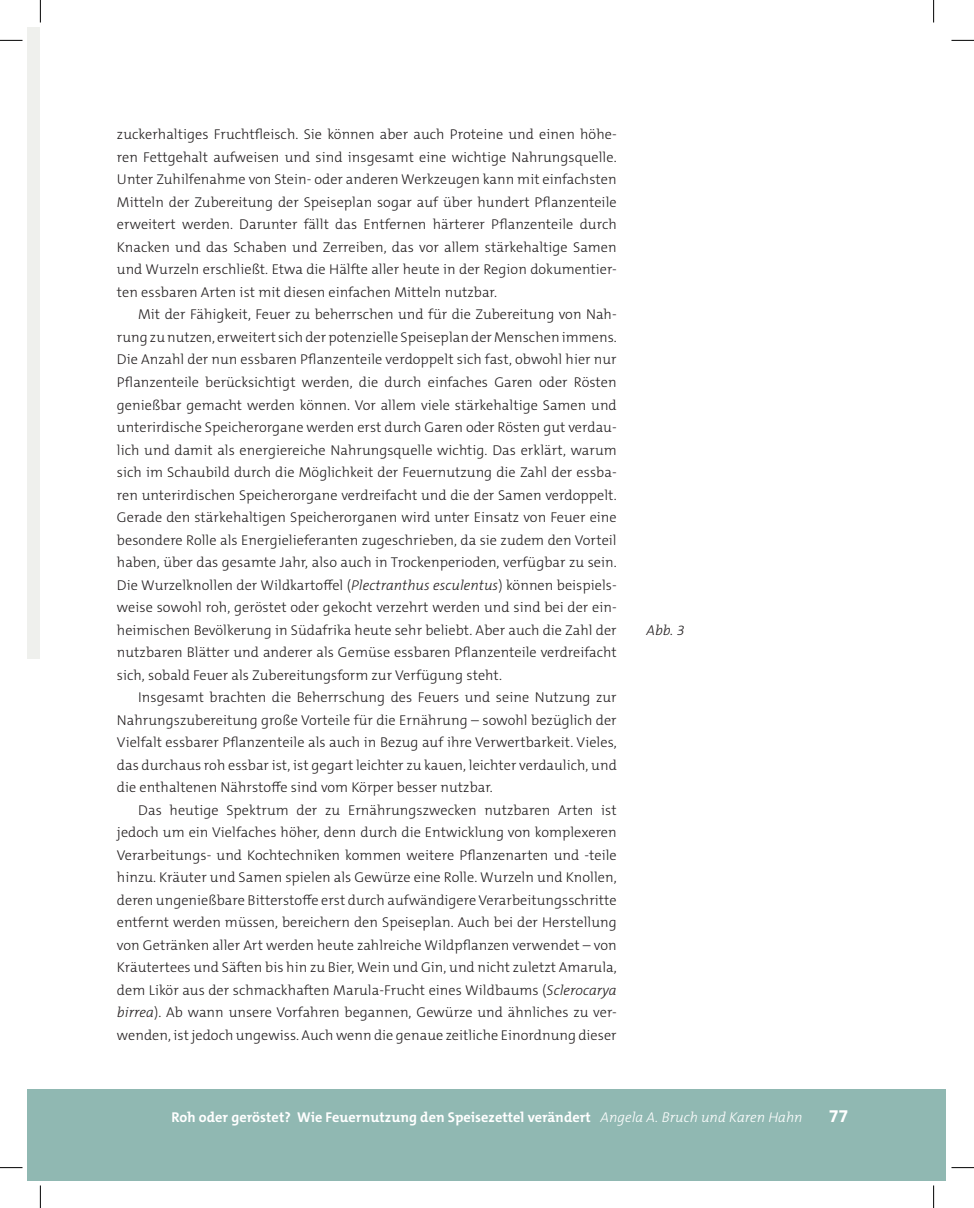
<style>
.page{position:relative;width:974px;height:1208px;background:#fff}
.page>*{position:absolute;margin:0;border:0;box-sizing:border-box;transform-origin:0 0}
.t1{font:700 18px "The Mix C5";color:#fff}
.t2{font:300 14.25px/22.5px "The Mix C5";letter-spacing:.005em;color:#231f20;text-align:justify}
.t3{font:700 14.25px "The Mix C5";letter-spacing:.005em;color:#fff}
.t4{font:italic 300 14.25px "The Mix C5";color:#231f20}
.s1{font-style:italic}
.s2{font-weight:300;font-style:italic}
</style>
<div class="page">
<div style="left:28px;top:1088px;width:918px;height:92px;background:#90b8b2"></div>
<div style="left:28px;top:28px;width:12px;height:631px;background:#eff0ed"></div>
<svg style="left:0;top:40px;width:23px;height:1px"></svg>
<svg style="left:951px;top:40px;width:23px;height:1px"></svg>
<svg style="left:0;top:1167px;width:23px;height:1px"></svg>
<svg style="left:951px;top:1167px;width:23px;height:1px"></svg>
<svg style="left:40px;top:0;width:1px;height:22px"></svg>
<svg style="left:40px;top:1185px;width:1px;height:22px"></svg>
<svg style="left:933px;top:0;width:1px;height:22px"></svg>
<svg style="left:933px;top:1185px;width:1px;height:22px"></svg>
<p class="t2" style="left:117px;top:124px;width:501px">zuckerhaltiges Fruchtfleisch. Sie können aber auch Proteine und einen höhe&shy;ren Fettgehalt aufweisen und sind insgesamt eine wichtige Nahrungsquelle.<br>Unter Zuhilfenahme von Stein- oder anderen Werkzeugen kann mit einfachsten Mitteln der Zubereitung der Speiseplan sogar auf über hundert Pflanzenteile erweitert werden. Darunter fällt das Entfernen härterer Pflanzenteile durch Knacken und das Schaben und Zerreiben, das vor allem stärkehaltige Samen und Wurzeln erschließt. Etwa die Hälfte aller heute in der Region dokumentier&shy;ten essbaren Arten ist mit diesen einfachen Mitteln nutzbar.</p>
<p class="t2" style="left:117px;top:304px;width:501px;text-indent:21px">Mit der Fähigkeit, Feuer zu beherrschen und für die Zubereitung von Nah&shy;rung zu nutzen, erweitert sich der potenzielle Speiseplan der Menschen immens.<br>Die Anzahl der nun essbaren Pflanzenteile verdoppelt sich fast, obwohl hier nur Pflanzenteile berücksichtigt werden, die durch einfaches Garen oder Rösten genießbar gemacht werden können. Vor allem viele stärkehaltige Samen und unterirdische Speicherorgane werden erst durch Garen oder Rösten gut verdau&shy;lich und damit als energiereiche Nahrungsquelle wichtig. Das erklärt, warum sich im Schaubild durch die Möglichkeit der Feuernutzung die Zahl der essba&shy;ren unterirdischen Speicherorgane verdreifacht und die der Samen verdoppelt.<br>Gerade den stärkehaltigen Speicherorganen wird unter Einsatz von Feuer eine besondere Rolle als Energielieferanten zugeschrieben, da sie zudem den Vorteil haben, über das gesamte Jahr, also auch in Trockenperioden, verfügbar zu sein.<br>Die Wurzelknollen der Wildkartoffel (<span class="s1">Plectranthus esculentus</span>) können beispiels&shy;weise sowohl roh, geröstet oder gekocht verzehrt werden und sind bei der ein&shy;heimischen Bevölkerung in Südafrika heute sehr beliebt. Aber auch die Zahl der nutzbaren Blätter und anderer als Gemüse essbaren Pflanzenteile verdreifacht sich, sobald Feuer als Zubereitungsform zur Verfügung steht.</p>
<p class="t2" style="left:117px;top:687px;width:501px;text-indent:21px">Insgesamt brachten die Beherrschung des Feuers und seine Nutzung zur Nahrungszubereitung große Vorteile für die Ernährung – sowohl bezüglich der Vielfalt essbarer Pflanzenteile als auch in Bezug auf ihre Verwertbarkeit. Vieles, das durchaus roh essbar ist, ist gegart leichter zu kauen, leichter verdaulich, und die enthaltenen Nährstoffe sind vom Körper besser nutzbar.</p>
<p class="t2" style="left:117px;top:799px;width:501px;text-indent:21px">Das heutige Spektrum der zu Ernährungszwecken nutzbaren Arten ist jedoch um ein Vielfaches höher, denn durch die Entwicklung von komplexeren Verarbeitungs- und Kochtechniken kommen weitere Pflanzenarten und -teile hinzu. Kräuter und Samen spielen als Gewürze eine Rolle. Wurzeln und Knollen, deren ungenießbare Bitterstoffe erst durch aufwändigere Verarbeitungsschritte entfernt werden müssen, bereichern den Speiseplan. Auch bei der Herstellung von Getränken aller Art werden heute zahlreiche Wildpflanzen verwendet – von Kräutertees und Säften bis hin zu Bier, Wein und Gin, und nicht zuletzt Amarula, dem Likör aus der schmackhaften Marula-Frucht eines Wildbaums (<span class="s1">Sclerocarya birrea</span>). Ab wann unsere Vorfahren begannen, Gewürze und ähnliches zu ver&shy;wenden, ist jedoch ungewiss. Auch wenn die genaue zeitliche Einordnung dieser</p>
<p class="t4" style="left:646px;top:624px;width:40px">Abb. 3</p>
<p class="t3" style="left:171px;top:1110px;width:632px">Roh oder geröstet? Wie Feuernutzung den Speisezettel verändert <span class="s2">Angela A. Bruch und Karen Hahn</span></p>
<p class="t1" style="left:828px;top:1107px;width:21px">77</p>
</div>
